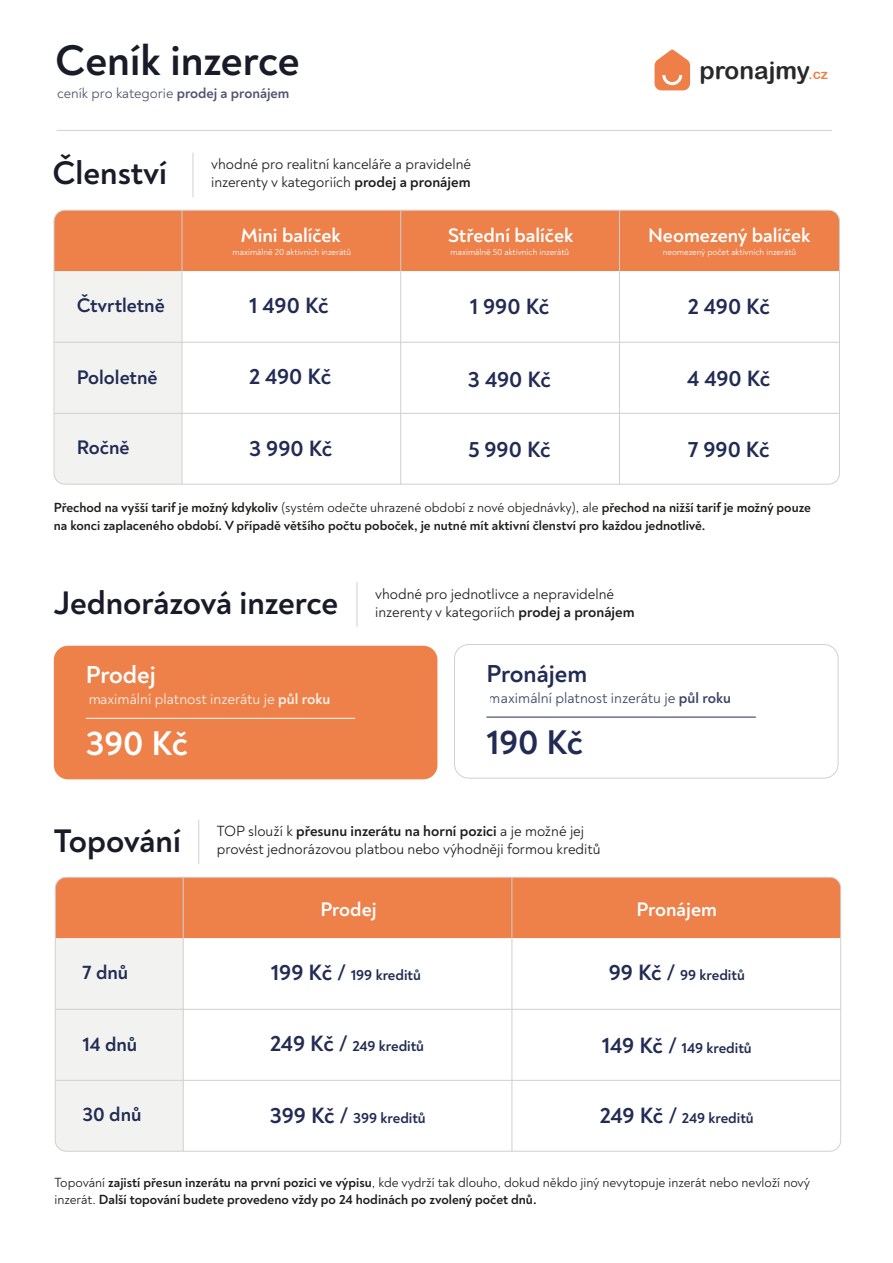
<style>
.page{position:relative;width:893px;height:1263px;background:#fff}
.page>*{position:absolute;margin:0;border:0;box-sizing:border-box;transform-origin:0 0}
.t1{font:700 43.5px "Noah";color:#1a1b29}
.t2{font:700 34.95px "Noah";color:#fff}
.t3{font:700 34.95px "Noah";color:#222b54}
.t4{font:700 33.3px "Noah";color:#1a1b29}
.t5{font:700 25.05px "Noah";color:#222b54}
.t6{font:700 25.05px "Noah";color:#fff}
.t7{font:24.45px "Arial Rounded MT Bold";color:#2a292a}
.t8{font:700 22.65px "Noah";color:#222b54}
.t9{font:700 19.95px "Noah";color:#fff}
.t10{font:700 19.95px "Noah";color:#222b54}
.t11{font:15.15px "Noah";color:#fff}
.t12{font:15.15px "Noah";color:#222b54}
.t13{font:15px/18px "Noah";color:#1d1d1b}
.t14{font:700 15px "Noah";color:#222b54}
.t15{font:14.55px "Noah";color:#51536f}
.t16{font:700 13.5px/18px "Noah";color:#1d1d1b}
.t17{font:9px "Noah";color:#fff}
.s1{font-weight:700}
.s2{font-size:13.8px;color:#ef7f49}
.s3{font-weight:400}
.s4{font-size:22.65px}
</style>
<div class="page">
<div style="left:54px;top:271px;width:128px;height:213px;background:#f2f2f1"></div>
<div style="left:54px;top:210px;width:784px;height:61px;background:#ee8049"></div>
<div style="left:54px;top:646px;width:383px;height:133px;background:#ee8049;border-radius:14px"></div>
<hr style="left:86px;top:718px;width:269px;height:1px;background:#fff">
<hr style="left:400px;top:210px;width:1px;height:274px;background:#d0d0d0">
<hr style="left:182px;top:210px;width:1px;height:274px;background:#d0d0d0">
<hr style="left:619px;top:210px;width:1px;height:274px;background:#d0d0d0">
<hr style="left:54px;top:342px;width:785px;height:1px;background:#d0d0d0">
<hr style="left:54px;top:413px;width:785px;height:1px;background:#d0d0d0">
<svg style="left:654px;top:49px;width:36px;height:41px"></svg>
<hr style="left:57px;top:130px;width:775px;height:1px;background:#d0d0d0">
<hr style="left:193px;top:153px;width:1px;height:44px;background:#d0d0d0">
<hr style="left:357px;top:582px;width:1px;height:45px;background:#d0d0d0">
<div style="left:56px;top:938px;width:127px;height:213px;background:#f2f2f1"></div>
<div style="left:55px;top:877px;width:786px;height:61px;background:#ee8049"></div>
<hr style="left:183px;top:877px;width:1px;height:274px;background:#d0d0d0">
<hr style="left:512px;top:878px;width:1px;height:273px;background:#d0d0d0">
<hr style="left:56px;top:1009px;width:785px;height:1px;background:#d0d0d0">
<hr style="left:56px;top:1080px;width:785px;height:1px;background:#d0d0d0">
<hr style="left:198px;top:820px;width:1px;height:44px;background:#d0d0d0">
<div style="left:454px;top:644px;width:384px;height:134px;border:1px solid #d0d0d0;border-radius:14px"></div>
<hr style="left:486px;top:717px;width:270px;height:1px;background:#222b54">
<h1 class="t1" style="left:55px;top:33px;width:246px">Ceník inzerce</h1>
<p class="t15" style="left:57px;top:84px;width:234px">ceník pro kategorie <span class="s1">prodej a pronájem</span></p>
<h3 class="t4" style="left:53px;top:152px;width:116px">Členství</h3>
<p class="t13" style="left:211px;top:155px;width:262px">vhodné pro realitní kanceláře a pravidelné inzerenty v kategoriích <span class="s1">prodej a pronájem</span></p>
<h3 class="t9" style="left:241px;top:223px;width:101px">Mini balíček</h3>
<p class="t17" style="left:233px;top:247px;width:120px">maximálně 20 aktivních inzerátů</p>
<h3 class="t9" style="left:448px;top:223px;width:127px">Střední balíček</h3>
<p class="t17" style="left:451px;top:247px;width:120px">maximálně 50 aktivních inzerátů</p>
<h3 class="t10" style="left:77px;top:293px;width:90px">Čtvrtletně</h3>
<h3 class="t8" style="left:249px;top:291px;width:81px">1 490 Kč</h3>
<h3 class="t8" style="left:470px;top:292px;width:81px">1 990 Kč</h3>
<h3 class="t10" style="left:77px;top:364px;width:82px">Pololetně</h3>
<h3 class="t8" style="left:249px;top:362px;width:83px">2 490 Kč</h3>
<h3 class="t8" style="left:468px;top:365px;width:85px">3 490 Kč</h3>
<h3 class="t10" style="left:77px;top:435px;width:54px">Ročně</h3>
<h3 class="t8" style="left:249px;top:434px;width:85px">3 990 Kč</h3>
<h3 class="t8" style="left:468px;top:435px;width:84px">5 990 Kč</h3>
<h3 class="t7" style="left:700px;top:56px;width:130px">pronajmy<span class="s2">.cz</span></h3>
<h3 class="t9" style="left:648px;top:223px;width:164px">Neomezený balíček</h3>
<p class="t17" style="left:663px;top:247px;width:135px">neomezený počet aktivních inzerátů</p>
<h3 class="t8" style="left:688px;top:292px;width:83px">2 490 Kč</h3>
<h3 class="t8" style="left:687px;top:365px;width:85px">4 490 Kč</h3>
<h3 class="t8" style="left:688px;top:435px;width:83px">7 990 Kč</h3>
<p class="t16" style="left:54px;top:499px;width:759px">Přechod na vyšší tarif je možný kdykoliv <span class="s3">(systém odečte uhrazené období z nové objednávky), ale</span> přechod na nižší tarif je možný pouze na konci zaplaceného období. V případě většího počtu poboček, je nutné mít aktivní členství pro každou jednotlivě.</p>
<h3 class="t4" style="left:54px;top:581px;width:286px">Jednorázová inzerce</h3>
<p class="t13" style="left:375px;top:585px;width:261px">vhodné pro jednotlivce a nepravidelné inzerenty v kategoriích <span class="s1">prodej a pronájem</span></p>
<h3 class="t6" style="left:86px;top:659px;width:72px">Prodej</h3>
<h3 class="t5" style="left:486px;top:658px;width:102px">Pronájem</h3>
<p class="t11" style="left:88px;top:690px;width:244px">maximální platnost inzerátu je <span class="s1">půl roku</span></p>
<p class="t12" style="left:489px;top:689px;width:244px">maximální platnost inzerátu je <span class="s1">půl roku</span></p>
<h2 class="t2" style="left:86px;top:721px;width:103px">390 Kč</h2>
<h2 class="t3" style="left:486px;top:720px;width:98px">190 Kč</h2>
<h3 class="t4" style="left:54px;top:819px;width:129px">Topování</h3>
<p class="t13" style="left:217px;top:822px;width:385px">TOP slouží k <span class="s1">přesunu inzerátu na horní pozici</span> a je možné jej provést jednorázovou platbou nebo výhodněji formou kreditů</p>
<h3 class="t9" style="left:321px;top:896px;width:57px">Prodej</h3>
<h3 class="t9" style="left:636px;top:896px;width:82px">Pronájem</h3>
<h3 class="t10" style="left:82px;top:959px;width:47px">7 dnů</h3>
<p class="t14" style="left:271px;top:965px;width:152px"><span class="s4">199 Kč /</span> 199 kreditů</p>
<p class="t14" style="left:609px;top:965px;width:138px"><span class="s4">99 Kč /</span> 99 kreditů</p>
<h3 class="t10" style="left:82px;top:1031px;width:56px">14 dnů</h3>
<p class="t14" style="left:270px;top:1037px;width:155px"><span class="s4">249 Kč /</span> 249 kreditů</p>
<p class="t14" style="left:602px;top:1038px;width:151px"><span class="s4">149 Kč /</span> 149 kreditů</p>
<h3 class="t10" style="left:82px;top:1101px;width:61px">30 dnů</h3>
<p class="t14" style="left:270px;top:1108px;width:158px"><span class="s4">399 Kč /</span> 399 kreditů</p>
<p class="t14" style="left:600px;top:1108px;width:155px"><span class="s4">249 Kč /</span> 249 kreditů</p>
<p class="t16" style="left:54px;top:1175px;width:757px;line-height:16.5px"><span class="s3">Topování</span> zajistí přesun inzerátu na první pozici ve výpisu<span class="s3">, kde vydrží tak dlouho, dokud někdo jiný nevytopuje inzerát nebo nevloží nový inzerát.</span> Další topování budete provedeno vždy po 24 hodinách po zvolený počet dnů.</p>
</div>
